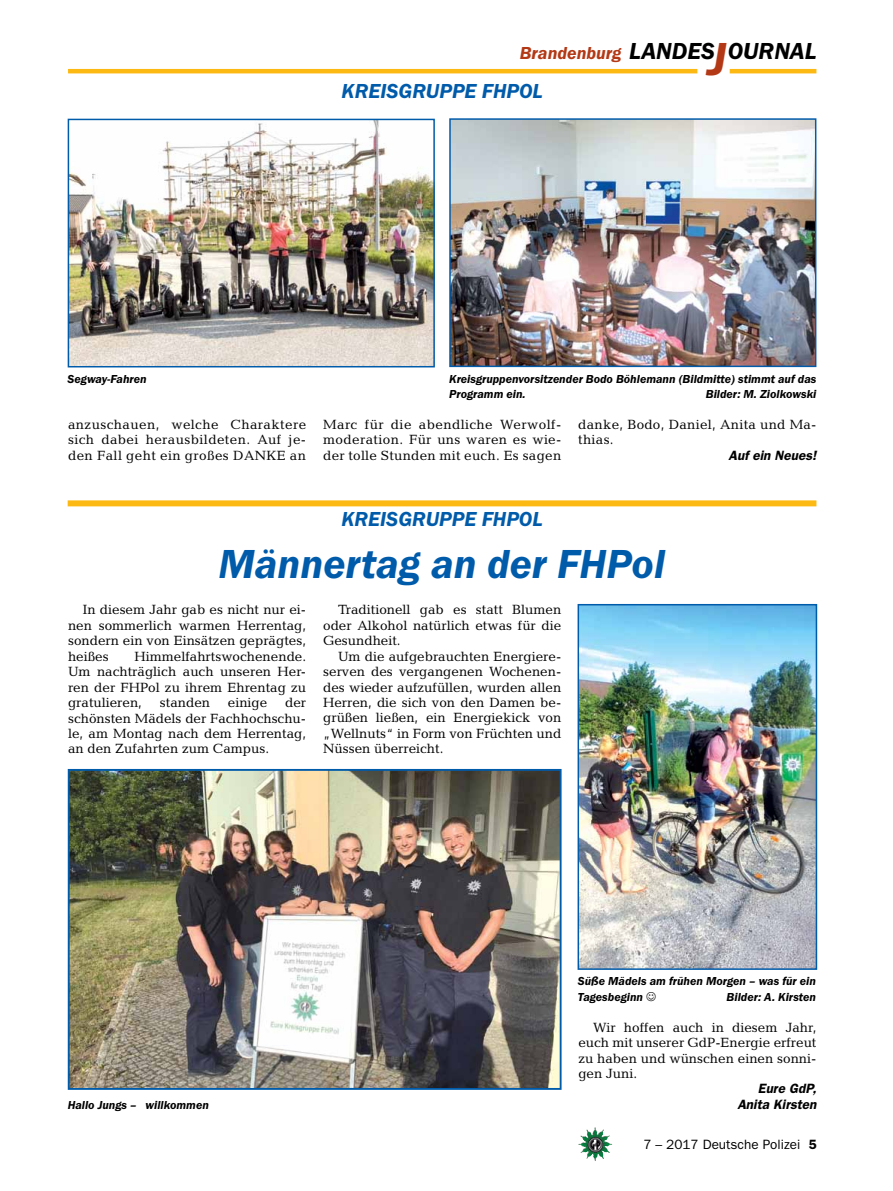
<style>
.page{position:relative;width:893px;height:1191px;background:#fff}
.page>*{position:absolute;margin:0;border:0;box-sizing:border-box;transform-origin:0 0}
.t1{font:italic 600 42px "Franklin Gothic Itc T";color:#005baa}
.t2{font:italic 600 24px "Franklin Gothic Itc T";color:#000}
.t3{font:italic 600 21px "Franklin Gothic Itc T";color:#005baa}
.t4{font:italic 600 18px "Franklin Gothic Itc T";color:#b33916}
.t5{font:13.5px/15.5px "Candida";color:#000;text-align:justify}
.t6{font:13.5px/15.5px "Candida";letter-spacing:.02em;color:#000}
.t7{font:italic 600 13.5px/15.5px "Franklin Gothic";color:#000;text-align:right}
.t8{font:13.5px "Franklin Gothic";color:#000}
.t9{font:italic 600 12px/15.5px "Franklin Gothic Itc T";color:#000}
.s1{font-size:48px;color:#b33916}
.s2{font-weight:600}
</style>
<div class="page">
<img style="left:578px;top:1127px;width:17px;height:25px">
<hr style="left:730px;top:69px;width:86px;height:4px;background:#fdb913">
<hr style="left:68px;top:69px;width:629px;height:4px;background:#fdb913">
<img style="left:71px;top:122px;width:361px;height:242px">
<div style="left:68px;top:119px;width:367px;height:248px;border:2px solid #005baa"></div>
<img style="left:452px;top:121px;width:361px;height:243px">
<div style="left:449px;top:118px;width:367px;height:249px;border:2px solid #005baa"></div>
<img style="left:71px;top:772px;width:488px;height:314px">
<div style="left:68px;top:769px;width:494px;height:320px;border:2px solid #005baa"></div>
<img style="left:581px;top:607px;width:233px;height:360px">
<div style="left:578px;top:604px;width:239px;height:366px;border:2px solid #005baa"></div>
<div style="left:68px;top:500px;width:748px;height:6px;background:#fdb913"></div>
<h3 class="t4" style="left:520px;top:42px;width:103px">Brandenburg</h3>
<h3 class="t3" style="left:342px;top:79px;width:59px">Kreisgruppe</h3>
<h3 class="t3" style="left:482px;top:79px;width:50px">FHPol</h3>
<h2 class="t2" style="left:629px;top:37px;width:189px">LANDES<span class="s1">J</span>OURNAL</h2>
<p class="t9" style="left:68px;top:371px;width:80px">Segway-Fahren</p>
<p class="t9" style="left:449px;top:371px;width:369px">Kreisgruppenvorsitzender Bodo Böhlemann (Bildmitte) stimmt auf das<br>Programm ein.</p>
<p class="t9" style="left:706px;top:386px;width:112px">Bilder: M. Ziolkowski</p>
<p class="t5" style="left:68px;top:416px;width:240px">anzuschauen, welche Charaktere sich dabei herausbildeten. Auf je&shy;den Fall geht ein großes DANKE an</p>
<p class="t5" style="left:323px;top:416px;width:240px">Marc für die abendliche Werwolf&shy;moderation. Für uns waren es wie&shy;der tolle Stunden mit euch. Es sagen</p>
<p class="t6" style="left:578px;top:416px;width:240px">danke, Bodo, Daniel, Anita und Ma&shy;thias.</p>
<p class="t7" style="left:728px;top:447px;width:90px">Auf ein Neues!</p>
<h3 class="t3" style="left:341px;top:507px;width:59px">Kreisgruppe</h3>
<h3 class="t3" style="left:482px;top:507px;width:50px">FHPol</h3>
<h1 class="t1" style="left:219px;top:539px;width:448px">Männertag an der FHPol</h1>
<p class="t5" style="left:68px;top:602px;width:240px;text-indent:15px">In diesem Jahr gab es nicht nur ei&shy;nen sommerlich warmen Herrentag, sondern ein von Einsätzen geprägtes, heißes</p>
<p class="t5" style="left:323px;top:602px;width:240px;text-indent:15px">Traditionell gab es statt Blumen oder Alkohol natürlich etwas für die Gesundheit.</p>
<p class="t5" style="left:323px;top:648px;width:240px;text-indent:15px">Um die aufgebrauchten Energiere&shy;serven des vergangenen Wochenen&shy;des wieder aufzufüllen, wurden allen Herren, die sich von den Damen be&shy;grüßen ließen, ein Energiekick von „Wellnuts“ in Form von Früchten und Nüssen überreicht.</p>
<p class="t5" style="left:68px;top:648px;width:240px;text-indent:67px">Himmelfahrtswochenende.<br>Um nachträglich auch unseren Her&shy;ren der FHPol zu ihrem Ehrentag zu gratulieren,</p>
<p class="t5" style="left:68px;top:695px;width:240px;text-indent:217px">der schönsten Mädels der Fachhochschu&shy;le, am Montag nach dem Herrentag, an den Zufahrten zum Campus.</p>
<p class="t5" style="left:160px;top:695px;width:52px">standen</p>
<p class="t5" style="left:228px;top:695px;width:41px">einige</p>
<p class="t9" style="left:68px;top:1097px;width:143px">Hallo Jungs – willkommen</p>
<p class="t9" style="left:578px;top:973px;width:240px">Süße Mädels am frühen Morgen – was für ein<br>Tagesbeginn</p>
<p class="t9" style="left:727px;top:989px;width:91px">Bilder: A. Kirsten</p>
<p class="t5" style="left:578px;top:1019px;width:240px;text-indent:15px">Wir hoffen auch in diesem Jahr, euch mit unserer GdP-Energie erfreut zu haben und wünschen einen sonni&shy;gen Juni.</p>
<p class="t7" style="left:737px;top:1081px;width:81px">Eure GdP,<br>Anita Kirsten</p>
<p class="t8" style="left:643px;top:1136px;width:175px">7 – 2017 Deutsche Polizei <span class="s2">5</span></p>
</div>
